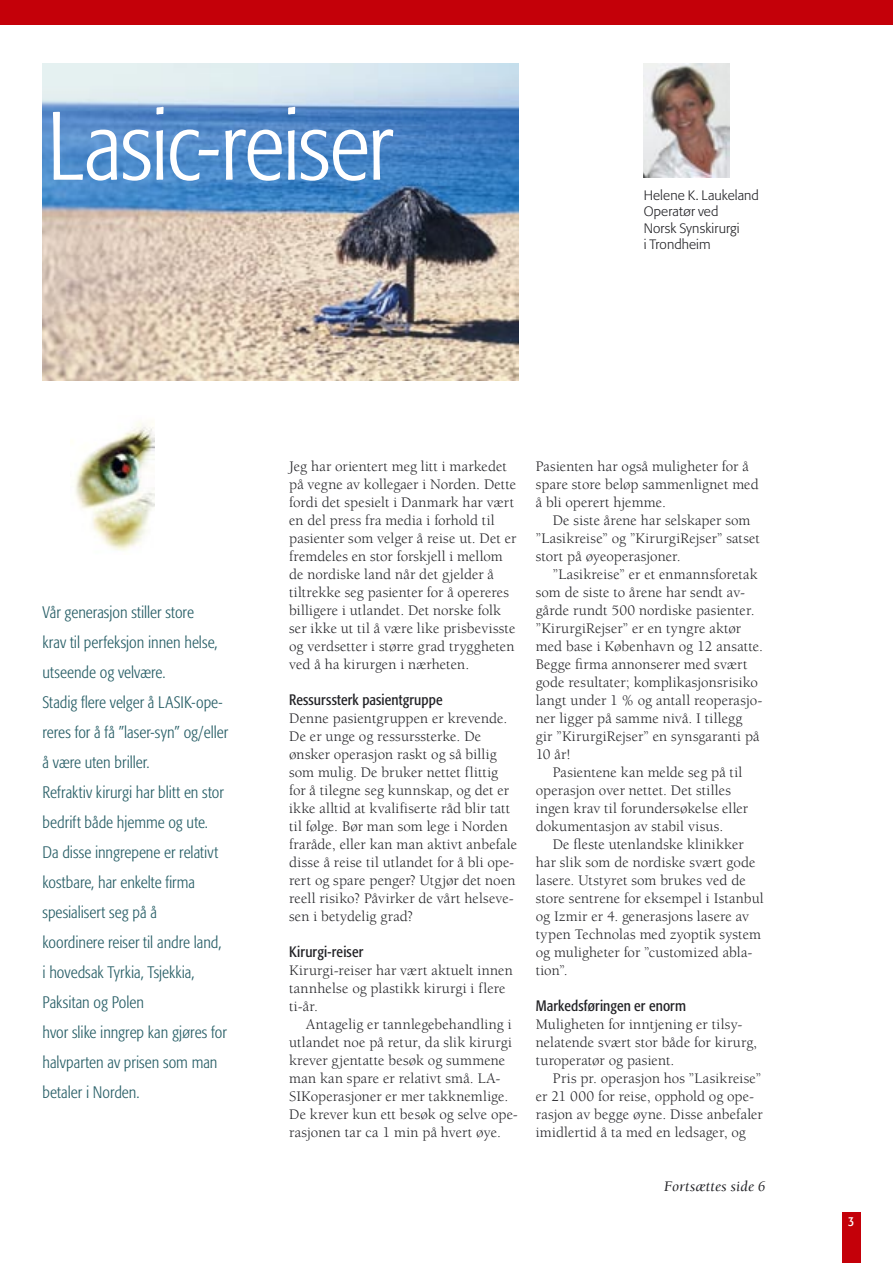
<style>
.page{position:relative;width:893px;height:1263px;background:#fff}
.page>*{position:absolute;margin:0;border:0;box-sizing:border-box;transform-origin:0 0}
.t1{font:300 condensed 96px "Formata";letter-spacing:-.02em;color:#fff}
.Manchet{font:300 condensed 16.5px/30px "Formata";color:#275e66}
.Brødtekst{font:15px/18px "Berkeley";letter-spacing:.01em;color:#212125}
.Første{font:15px/18px "Berkeley";letter-spacing:.005em;color:#212125}
.Mellemrubrik{font:condensed 15px "Formata";letter-spacing:.01em;color:#212125}
.t2{font:italic 15px "Berkeley";letter-spacing:.01em;color:#212125}
.Af{font:300 13.5px "Formata";letter-spacing:.01em;color:#212125}
.t3{font:condensed 13.5px "Formata";color:#fff}
</style>
<div class="page">
<div style="left:457px;top:0;width:436px;height:25px;background:#c40009"></div>
<div style="left:0;top:0;width:457px;height:25px;background:#c40009"></div>
<div style="left:842px;top:1212px;width:19px;height:51px;background:#c40009"></div>
<img style="left:43px;top:64px;width:476px;height:317px">
<img style="left:75px;top:422px;width:80px;height:129px">
<img style="left:644px;top:64px;width:85px;height:113px">
<p class="t1" style="left:47px;top:91px;width:348px">Lasic-reiser</p>
<p class="Af" style="left:644px;top:188px;width:117px">Helene K. Laukeland</p>
<p class="Af" style="left:644px;top:204px;width:76px">Operatør ved</p>
<p class="Af" style="left:644px;top:220px;width:97px">Norsk Synskirurgi</p>
<p class="Af" style="left:644px;top:236px;width:68px">i Trondheim</p>
<p class="Manchet" style="left:43px;top:597px;width:177px">Vår generasjon stiller store krav til perfeksjon innen helse, utseende og velvære.</p>
<p class="Manchet" style="left:43px;top:687px;width:187px">Stadig flere velger å LASIK-ope&shy;reres for å få ”laser-syn” og/eller å være uten briller.</p>
<p class="Manchet" style="left:43px;top:777px;width:183px">Refraktiv kirurgi har blitt en stor bedrift både hjemme og ute.</p>
<p class="Manchet" style="left:43px;top:837px;width:177px">Da disse inngrepene er relativt kostbare, har enkelte firma spesialisert seg på å</p>
<p class="Manchet" style="left:43px;top:927px;width:180px">koordinere reiser til andre land, i hovedsak Tyrkia, Tsjekkia,<br>Paksitan og Polen</p>
<p class="Manchet" style="left:43px;top:1017px;width:186px">hvor slike inngrep kan gjøres for halvparten av prisen som man betaler i Norden.</p>
<p class="Første" style="left:289px;top:458px;width:229px">Jeg har orientert meg litt i markedet på vegne av kollegaer i Norden. Dette fordi det spesielt i Danmark har vært en del press fra media i forhold til pasienter som velger å reise ut. Det er fremdeles en stor forskjell i mellom de nordiske land når det gjelder å tiltrekke seg pasienter for å opereres billigere i utlandet. Det norske folk ser ikke ut til å være like prisbevisste og verdsetter i større grad tryggheten ved å ha kirurgen i nærheten.</p>
<p class="Mellemrubrik" style="left:289px;top:691px;width:155px">Ressurssterk pasientgruppe</p>
<p class="Første" style="left:289px;top:710px;width:229px">Denne pasientgruppen er krevende.<br>De er unge og ressurssterke. De ønsker operasjon raskt og så billig som mulig. De bruker nettet flittig for å tilegne seg kunnskap, og det er ikke alltid at kvalifiserte råd blir tatt til følge. Bør man som lege i Norden fraråde, eller kan man aktivt anbefale disse å reise til utlandet for å bli ope&shy;rert og spare penger? Utgjør det noen reell risiko? Påvirker de vårt helseve&shy;sen i betydelig grad?</p>
<p class="Mellemrubrik" style="left:289px;top:943px;width:76px">Kirurgi-reiser</p>
<p class="Første" style="left:289px;top:962px;width:225px">Kirurgi-reiser har vært aktuelt innen tannhelse og plastikk kirurgi i flere ti-år.</p>
<p class="Brødtekst" style="left:289px;top:1016px;width:230px;text-indent:17px">Antagelig er tannlegebehandling i utlandet noe på retur, da slik kirurgi krever gjentatte besøk og summene man kan spare er relativt små. LA-SIKoperasjoner er mer takknemlige.<br>De krever kun ett besøk og selve ope&shy;rasjonen tar ca 1 min på hvert øye.</p>
<p class="Brødtekst" style="left:536px;top:458px;width:224px">Pasienten har også muligheter for å spare store beløp sammenlignet med å bli operert hjemme.</p>
<p class="Brødtekst" style="left:536px;top:512px;width:226px;text-indent:17px">De siste årene har selskaper som ”Lasikreise” og ”KirurgiRejser” satset stort på øyeoperasjoner.</p>
<p class="Brødtekst" style="left:536px;top:566px;width:229px;text-indent:17px">”Lasikreise” er et enmannsforetak som de siste to årene har sendt av&shy;gårde rundt 500 nordiske pasienter. ”KirurgiRejser” er en tyngre aktør med base i København og 12 ansatte.<br>Begge firma annonserer med svært gode resultater; komplikasjonsrisiko langt under 1 % og antall reoperasjo&shy;ner ligger på samme nivå. I tillegg gir ”KirurgiRejser” en synsgaranti på 10 år!</p>
<p class="Brødtekst" style="left:536px;top:764px;width:214px;text-indent:17px">Pasientene kan melde seg på til operasjon over nettet. Det stilles ingen krav til forundersøkelse eller dokumentasjon av stabil visus.</p>
<p class="Brødtekst" style="left:536px;top:836px;width:229px;text-indent:17px">De fleste utenlandske klinikker har slik som de nordiske svært gode lasere. Utstyret som brukes ved de store sentrene for eksempel i Istanbul og Izmir er 4. generasjons lasere av typen Technolas med zyoptik system og muligheter for ”customized abla&shy;tion”.</p>
<p class="Mellemrubrik" style="left:536px;top:997px;width:152px">Markedsføringen er enorm</p>
<p class="Første" style="left:536px;top:1016px;width:223px">Muligheten for inntjening er tilsy&shy;nelatende svært stor både for kirurg, turoperatør og pasient.</p>
<p class="Brødtekst" style="left:536px;top:1070px;width:229px;text-indent:17px">Pris pr. operasjon hos ”Lasikreise” er 21 000 for reise, opphold og ope&shy;rasjon av begge øyne. Disse anbefaler imidlertid å ta med en ledsager, og</p>
<p class="t2" style="left:664px;top:1178px;width:103px">Fortsættes side 6</p>
<p class="t3" style="left:848px;top:1213px;width:8px">3</p>
</div>
